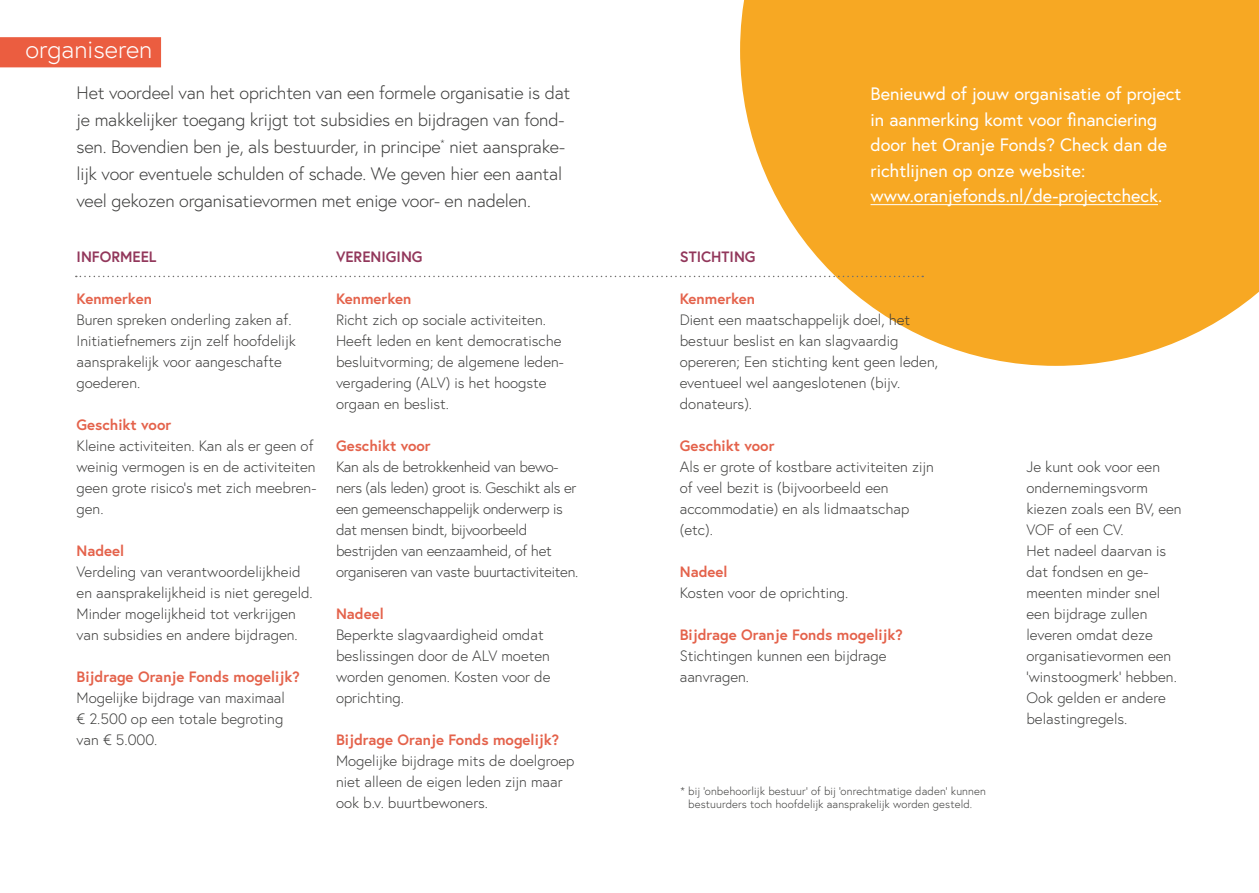
<style>
.page{position:relative;width:1259px;height:893px;background:#fff}
.page>*{position:absolute;margin:0;border:0;box-sizing:border-box;transform-origin:0 0}
.t1{font:300 25.5px "Europa";color:#fff}
.t2{font:300 18px/27px "Europa";letter-spacing:-.01em;color:#3c3c3b}
.t3{font:18px/25.5px "Europa";color:#fff}
.t4{font:300 15px/21px "Europa";color:#3c3c3b}
.t5{font:300 15px/21px "Europa";letter-spacing:-.02em;color:#3c3c3b}
.t6{font:700 15px "Europa";color:#e4624b}
.t7{font:700 15px "Europa";color:#92375b}
.t8{font:300 11.25px/13.5px "Europa";letter-spacing:.01em;color:#3c3c3b;text-align:center}
</style>
<div class="page">
<div style="left:0;top:37px;width:161px;height:30px;background:#eb5d40"></div>
<svg style="left:740px;top:0;width:519px;height:366px;background:#f8b441"></svg>
<hr style="left:870px;top:204px;width:288px;height:1px;background:#fff">
<svg style="left:76px;top:276px;width:847px;height:1px"></svg>
<h1 class="t1" style="left:26px;top:33px;width:128px">organiseren</h1>
<p class="t2" style="left:77px;top:79px;width:495px">Het voordeel van het oprichten van een formele organisatie is dat je makkelijker toegang krijgt tot subsidies en bijdragen van fond&shy;sen. Bovendien ben je, als bestuurder, in principe<sup>*</sup> niet aansprake&shy;lijk voor eventuele schulden of schade. We geven hier een aantal veel gekozen organisatievormen met enige voor- en nadelen.</p>
<p class="t7" style="left:336px;top:246px;width:88px">VERENIGING</p>
<p class="t6" style="left:336px;top:288px;width:77px">Kenmerken</p>
<p class="t4" style="left:336px;top:309px;width:229px">Richt zich op sociale activiteiten.<br>Heeft leden en kent democratische besluitvorming; de algemene leden&shy;vergadering (ALV) is het hoogste orgaan en beslist.</p>
<p class="t6" style="left:336px;top:435px;width:96px">Geschikt voor</p>
<p class="t5" style="left:336px;top:456px;width:244px">Kan als de betrokkenheid van bewo&shy;ners (als leden) groot is. Geschikt als er een gemeenschappelijk onderwerp is dat mensen bindt, bijvoorbeeld bestrijden van eenzaamheid, of het organiseren van vaste buurtactiviteiten.</p>
<p class="t6" style="left:336px;top:603px;width:49px">Nadeel</p>
<p class="t4" style="left:336px;top:624px;width:216px">Beperkte slagvaardigheid omdat beslissingen door de ALV moeten worden genomen. Kosten voor de oprichting.</p>
<p class="t6" style="left:336px;top:729px;width:225px">Bijdrage Oranje Fonds mogelijk?</p>
<p class="t4" style="left:336px;top:750px;width:240px">Mogelijke bijdrage mits de doelgroep niet alleen de eigen leden zijn maar ook b.v. buurtbewoners.</p>
<p class="t7" style="left:77px;top:246px;width:81px">INFORMEEL</p>
<p class="t6" style="left:77px;top:288px;width:77px">Kenmerken</p>
<p class="t4" style="left:77px;top:309px;width:221px">Buren spreken onderling zaken af.<br>Initiatiefnemers zijn zelf hoofdelijk aansprakelijk voor aangeschafte goederen.</p>
<p class="t6" style="left:77px;top:414px;width:96px">Geschikt voor</p>
<p class="t4" style="left:77px;top:435px;width:241px">Kleine activiteiten. Kan als er geen of weinig vermogen is en de activiteiten geen grote risico’s met zich meebren&shy;gen.</p>
<p class="t6" style="left:77px;top:540px;width:49px">Nadeel</p>
<p class="t4" style="left:77px;top:561px;width:238px">Verdeling van verantwoordelijkheid en aansprakelijkheid is niet geregeld.<br>Minder mogelijkheid tot verkrijgen van subsidies en andere bijdragen.</p>
<p class="t6" style="left:77px;top:666px;width:225px">Bijdrage Oranje Fonds mogelijk?</p>
<p class="t4" style="left:77px;top:687px;width:210px;text-align:justify">Mogelijke bijdrage van maximaal € 2.500 op een totale begroting van € 5.000.</p>
<p class="t3" style="left:870px;top:81px;width:312px">Benieuwd of jouw organisatie of project in aanmerking komt voor financiering door het Oranje Fonds? Check dan de richtlijnen op onze website: www.oranjefonds.nl/de-projectcheck.</p>
<p class="t7" style="left:680px;top:246px;width:77px">STICHTING</p>
<p class="t6" style="left:680px;top:288px;width:77px">Kenmerken</p>
<p class="t4" style="left:680px;top:309px;width:260px">Dient een maatschappelijk doel, het bestuur beslist en kan slagvaardig opereren; Een stichting kent geen leden, eventueel wel aangeslotenen (bijv. donateurs).</p>
<p class="t6" style="left:680px;top:435px;width:96px">Geschikt voor</p>
<p class="t4" style="left:680px;top:456px;width:256px">Als er grote of kostbare activiteiten zijn of veel bezit is (bijvoorbeeld een accommodatie) en als lidmaatschap (etc).</p>
<p class="t6" style="left:680px;top:561px;width:49px">Nadeel</p>
<p class="t4" style="left:680px;top:582px;width:170px">Kosten voor de oprichting.</p>
<p class="t6" style="left:680px;top:624px;width:225px">Bijdrage Oranje Fonds mogelijk?</p>
<p class="t4" style="left:680px;top:645px;width:208px">Stichtingen kunnen een bijdrage aanvragen.</p>
<p class="t8" style="left:680px;top:784px;width:307px">* bij ‘onbehoorlijk bestuur’ of bij ‘onrechtmatige daden’ kunnen bestuurders toch hoofdelijk aansprakelijk worden gesteld.</p>
<p class="t4" style="left:1026px;top:456px;width:157px">Je kunt ook voor een ondernemingsvorm kiezen zoals een BV, een<br>VOF of een CV.<br>Het nadeel daarvan is dat fondsen en ge&shy;meenten minder snel een bijdrage zullen leveren omdat deze organisatievormen een ‘winstoogmerk’ hebben.<br>Ook gelden er andere belastingregels.</p>
</div>
